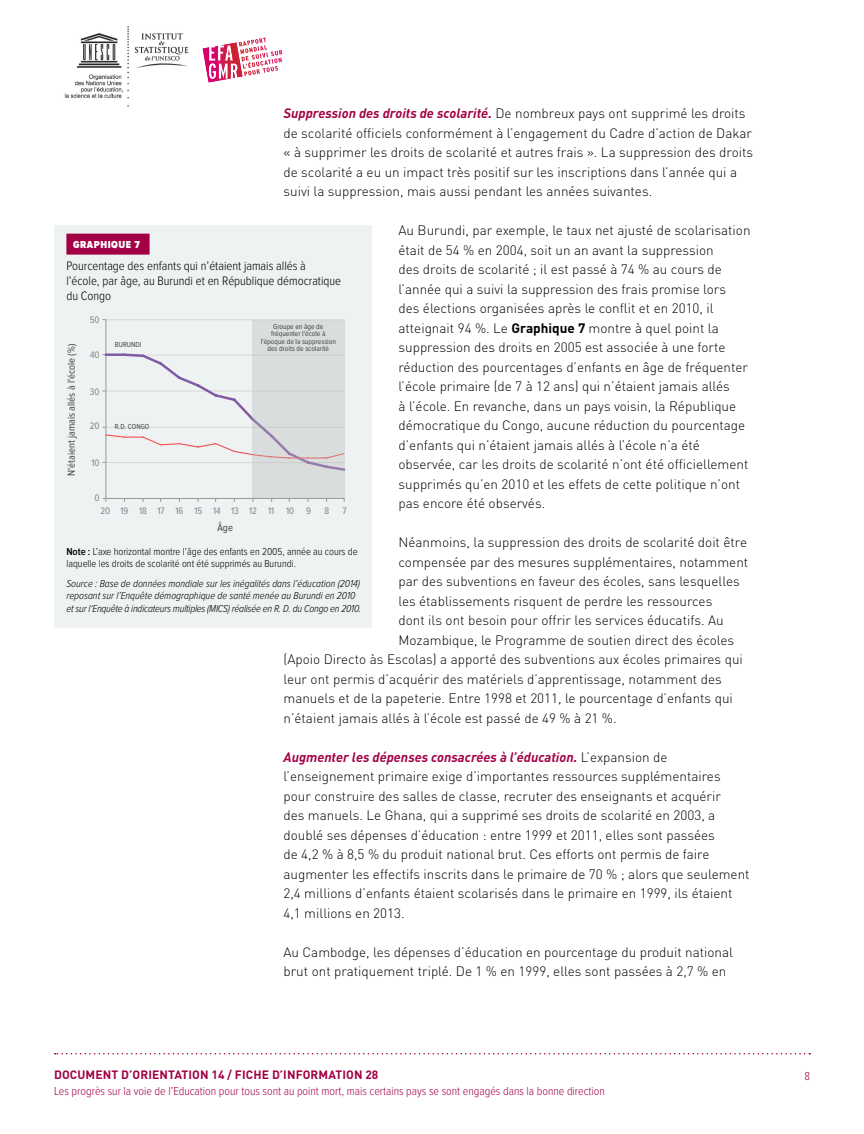
<style>
.page{position:relative;width:864px;height:1134px;background:#fff}
.page>*{position:absolute;margin:0;border:0;box-sizing:border-box;transform-origin:0 0}
.t1{font:300 13.5px/19.5px "DINOT";color:#000}
.t2{font:300 12.75px/15px "Proxima Nova Cond";color:#000}
.t3{font:300 12px "Proxima Nova Cond";color:#a30046}
.t4{font:700 12px "DINOT";letter-spacing:.01em;color:#a30046}
.t5{font:italic 300 10.5px/12.6px "Proxima Nova Cond";color:#000}
.t6{font:300 10.5px/12.6px "Proxima Nova Cond";color:#000}
.t7{font:10.5px "Proxima Nova Cond";color:#424142}
.t8{font:900 10.5px "Proxima Nova Cond";color:#fff}
.t9{font:9.75px "Proxima Nova Cond";color:#808285}
.t10{font:7.5px/7.5px "Proxima Nova Cond";color:#434243;text-align:center}
.s1{font-weight:700;font-style:italic;color:#a30046}
.s2{font-weight:700}
.s3{font-weight:600}
</style>
<div class="page">
<svg style="left:55px;top:1053px;width:755px;height:1px"></svg>
<img style="left:64px;top:26px;width:125px;height:81px">
<svg style="left:203px;top:37px;width:80px;height:45px"></svg>
<div style="left:54px;top:226px;width:318px;height:402px;background:#eef2f2"></div>
<hr style="left:106px;top:319px;width:238px;height:1px;background:#d8d8d8">
<hr style="left:106px;top:319px;width:1px;height:179px;background:#979797">
<hr style="left:106px;top:498px;width:239px;height:1px;background:#979797">
<svg style="left:102px;top:352px;width:244px;height:120px"></svg>
<div style="left:252px;top:321px;width:92px;height:177px;background:#dadddd"></div>
<div style="left:66px;top:234px;width:84px;height:21px;background:#a30046"></div>
<p class="t1" style="left:284px;top:103px;width:471px"><span class="s1">Suppression des droits de scolarité.</span> De nombreux pays ont supprimé les droits de scolarité officiels conformément à l’engagement du Cadre d’action de Dakar « à supprimer les droits de scolarité et autres frais ». La suppression des droits de scolarité a eu un impact très positif sur les inscriptions dans l’année qui a suivi la suppression, mais aussi pendant les années suivantes.</p>
<p class="t1" style="left:399px;top:220px;width:354px">Au Burundi, par exemple, le taux net ajusté de scolarisation était de 54 % en 2004, soit un an avant la suppression<br>des droits de scolarité ; il est passé à 74 % au cours de l’année qui a suivi la suppression des frais promise lors<br>des élections organisées après le conflit et en 2010, il atteignait 94 %. Le <span class="s2">GRAPHIQUE 7</span> montre à quel point la suppression des droits en 2005 est associée à une forte réduction des pourcentages d’enfants en âge de fréquenter l’école primaire (de 7 à 12 ans) qui n’étaient jamais allés<br>à l’école. En revanche, dans un pays voisin, la République démocratique du Congo, aucune réduction du pourcentage d’enfants qui n’étaient jamais allés à l’école n’a été observée, car les droits de scolarité n’ont été officiellement supprimés qu’en 2010 et les effets de cette politique n’ont pas encore été observés.</p>
<p class="t1" style="left:399px;top:532px;width:350px">Néanmoins, la suppression des droits de scolarité doit être</p>
<p class="t1" style="left:399px;top:552px;width:351px">compensée par des mesures supplémentaires, notamment</p>
<p class="t1" style="left:399px;top:571px;width:343px">par des subventions en faveur des écoles, sans lesquelles</p>
<p class="t1" style="left:399px;top:591px;width:315px">les établissements risquent de perdre les ressources</p>
<p class="t1" style="left:399px;top:610px;width:327px">dont ils ont besoin pour offrir les services éducatifs. Au</p>
<p class="t1" style="left:399px;top:630px;width:337px">Mozambique, le Programme de soutien direct des écoles</p>
<p class="t1" style="left:284px;top:649px;width:461px">(Apoio Directo às Escolas) a apporté des subventions aux écoles primaires qui</p>
<p class="t1" style="left:284px;top:668px;width:440px">leur ont permis d’acquérir des matériels d’apprentissage, notamment des</p>
<p class="t1" style="left:284px;top:688px;width:451px">manuels et de la papeterie. Entre 1998 et 2011, le pourcentage d’enfants qui</p>
<p class="t1" style="left:284px;top:707px;width:335px">n’étaient jamais allés à l’école est passé de 49 % à 21 %.</p>
<p class="t1" style="left:284px;top:746px;width:468px"><span class="s1">Augmenter les dépenses consacrées à l’éducation.</span> L’expansion de l’enseignement primaire exige d’importantes ressources supplémentaires pour construire des salles de classe, recruter des enseignants et acquérir<br>des manuels. Le Ghana, qui a supprimé ses droits de scolarité en 2003, a doublé ses dépenses d’éducation : entre 1999 et 2011, elles sont passées<br>de 4,2 % à 8,5 % du produit national brut. Ces efforts ont permis de faire augmenter les effectifs inscrits dans le primaire de 70 % ; alors que seulement 2,4 millions d’enfants étaient scolarisés dans le primaire en 1999, ils étaient 4,1 millions en 2013.</p>
<p class="t1" style="left:284px;top:941px;width:451px">Au Cambodge, les dépenses d’éducation en pourcentage du produit national brut ont pratiquement triplé. De 1 % en 1999, elles sont passées à 2,7 % en</p>
<p class="t8" style="left:73px;top:240px;width:15px">GRAPHIQUE</p>
<p class="t8" style="left:134px;top:240px;width:7px">7</p>
<p class="t2" style="left:66px;top:258px;width:276px">Pourcentage des enfants qui n’étaient jamais allés à l’école, par âge, au Burundi et en République démocratique du Congo</p>
<p class="t9" style="left:90px;top:315px;width:11px">50</p>
<p class="t9" style="left:90px;top:350px;width:11px">40</p>
<p class="t9" style="left:90px;top:387px;width:11px">30</p>
<p class="t9" style="left:90px;top:422px;width:11px">20</p>
<p class="t9" style="left:92px;top:458px;width:10px">10</p>
<p class="t9" style="left:95px;top:493px;width:7px">0</p>
<p class="t10" style="left:261px;top:323px;width:77px">Groupe en âge de fréquenter l'école à l'époque de la suppression des droits de scolarité</p>
<p class="t10" style="left:115px;top:341px;width:28px">BURUNDI</p>
<p class="t7" style="left:66px;top:476px;width:134px;rotate:-90deg">N'étaient jamais allés à l'école (%)</p>
<p class="t10" style="left:115px;top:423px;width:36px">R.D. CONGO</p>
<p class="t9" style="left:100px;top:507px;width:212px">20 19 18 17 16 15 14 13 12 11 10 9</p>
<p class="t9" style="left:325px;top:507px;width:6px">8</p>
<p class="t9" style="left:342px;top:507px;width:6px">7</p>
<p class="t7" style="left:218px;top:522px;width:17px">Âge</p>
<p class="t6" style="left:66px;top:545px;width:293px"><span class="s3">Note :</span> L’axe horizontal montre l’âge des enfants en 2005, année au cours de laquelle les droits de scolarité ont été supprimés au Burundi.</p>
<p class="t5" style="left:66px;top:577px;width:296px">Source : Base de données mondiale sur les inégalités dans l’éducation (2014) reposant sur l’Enquête démographique de santé menée au Burundi en 2010 et sur l‘Enquête à indicateurs multiples (MICS) réalisée en R. D. du Congo en 2010.</p>
<p class="t4" style="left:54px;top:1067px;width:326px">DOCUMENT D’ORIENTATION 14 / FICHE D’INFORMATION 28</p>
<p class="t3" style="left:804px;top:1071px;width:7px">8</p>
<p class="t3" style="left:54px;top:1085px;width:552px">Les progrès sur la voie de l’Education pour tous sont au point mort, mais certains pays se sont engagés dans la bonne direction</p>
</div>
